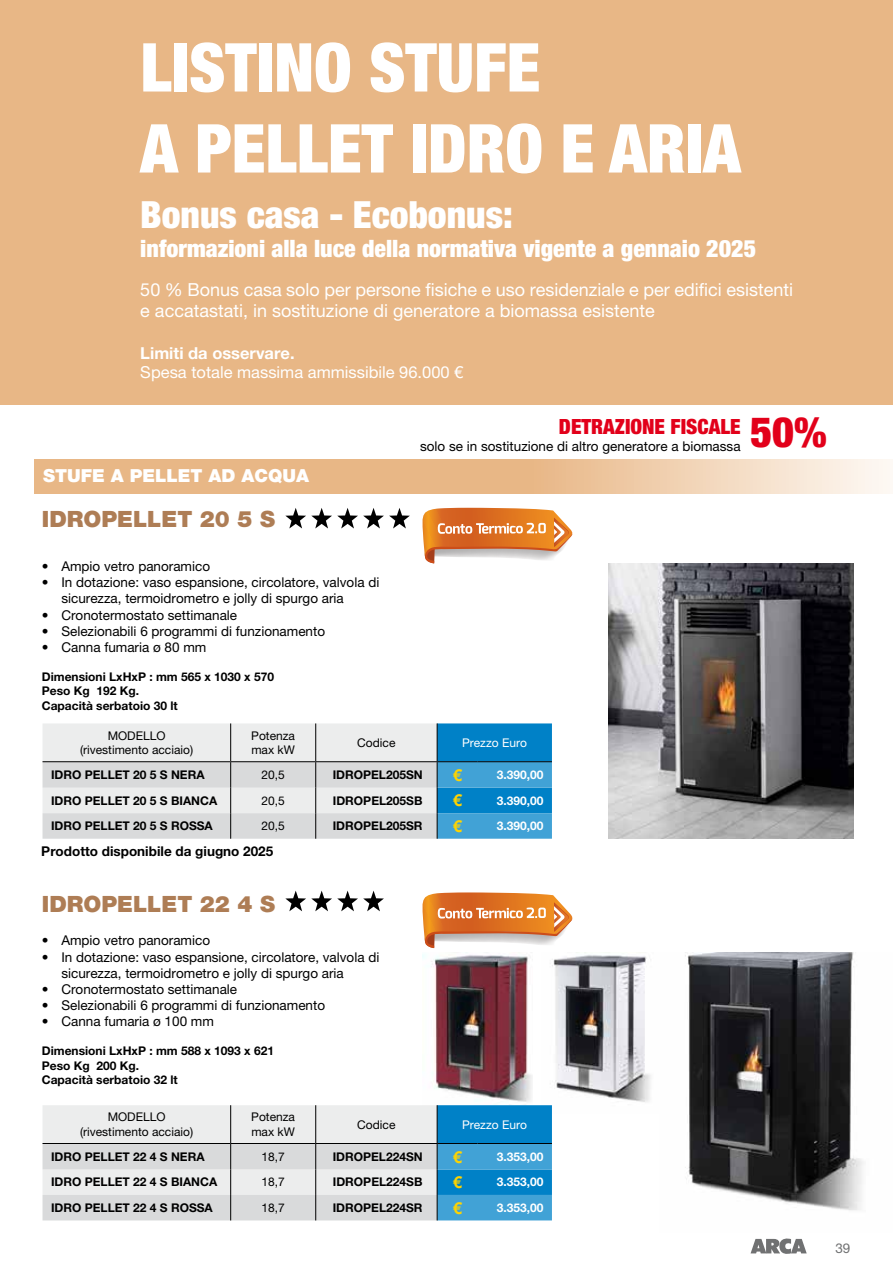
<style>
.page{position:relative;width:893px;height:1263px;background:#fff}
.page>*{position:absolute;margin:0;border:0;box-sizing:border-box;transform-origin:0 0}
.t1{font:900 condensed 67.5px/81px "Helvetica Neue LT Pro";color:#fff}
.t2{font:900 condensed 37.5px "Helvetica Neue LT Pro";color:#fff}
.t3{font:900 condensed 24px "Helvetica Neue LT Pro";color:#fff}
.t4{font:900 22.5px "Helvetica Neue LT Pro";color:#ae7d55}
.t5{font:900 condensed 21px "Helvetica Neue LT Pro";color:#e2001a}
.t6{font:18px/21.6px "Helvetica Neue LT Pro";color:#fff}
.t7{font:900 18px "Helvetica Neue LT Pro";color:#fff}
.t8{font:16.5px "Helvetica Neue LT Pro";color:#fff}
.t9{font:700 16.5px "Helvetica Neue LT Pro";color:#fff}
.t10{font:700 16.5px "Helvetica Neue LT Pro";color:#ffd400}
.t11{font:13.5px/16.2px "Helvetica Neue LT Pro";color:#000}
.t12{font:700 13.5px "Helvetica Neue LT Pro";color:#000}
.t13{font:13.5px "Helvetica Neue LT Pro";color:#707172}
.t14{font:700 12px/14.4px "Helvetica Neue LT Pro";color:#000}
.t15{font:12px/14.4px "Helvetica Neue LT Pro";color:#000;text-align:center}
.t16{font:700 12px "Helvetica Neue LT Pro";color:#fff}
.t17{font:12px "Helvetica Neue LT Pro";color:#fff}
.s1{font-size:42px}
</style>
<div class="page">
<svg style="left:34px;top:459px;width:856px;height:34px;background:#ecc49d"></svg>
<svg style="left:422px;top:892px;width:151px;height:56px"></svg>
<svg style="left:422px;top:508px;width:151px;height:55px"></svg>
<svg style="left:285px;top:890px;width:99px;height:21px"></svg>
<img style="left:685px;top:952px;width:179px;height:259px">
<img style="left:608px;top:563px;width:246px;height:276px">
<img style="left:552px;top:952px;width:99px;height:150px">
<img style="left:422px;top:952px;width:110px;height:150px">
<div style="left:0;top:0;width:893px;height:405px;background:#e8b786"></div>
<svg style="left:43px;top:723px;width:509px;height:116px;background:#b5d0de"></svg>
<hr style="left:43px;top:761px;width:188px;height:1px;background:#000">
<hr style="left:231px;top:761px;width:85px;height:1px;background:#000">
<hr style="left:316px;top:761px;width:121px;height:1px;background:#000">
<hr style="left:437px;top:761px;width:40px;height:1px;background:#000">
<hr style="left:477px;top:761px;width:75px;height:1px;background:#000">
<svg style="left:43px;top:1105px;width:509px;height:115px;background:#b5d0de"></svg>
<hr style="left:43px;top:1143px;width:188px;height:1px;background:#000">
<hr style="left:231px;top:1143px;width:85px;height:1px;background:#000">
<hr style="left:316px;top:1143px;width:121px;height:1px;background:#000">
<hr style="left:437px;top:1143px;width:40px;height:1px;background:#000">
<hr style="left:477px;top:1143px;width:75px;height:1px;background:#000">
<svg style="left:751px;top:1238px;width:56px;height:16px"></svg>
<svg style="left:285px;top:508px;width:125px;height:20px"></svg>
<h1 class="t1" style="left:140px;top:26px;width:602px">LISTINO STUFE<br>A PELLET IDRO E ARIA</h1>
<h2 class="t2" style="left:140px;top:192px;width:374px">Bonus casa - Ecobonus:</h2>
<h3 class="t3" style="left:140px;top:234px;width:617px">informazioni alla luce della normativa vigente a gennaio 2025</h3>
<h3 class="t6" style="left:140px;top:278px;width:654px">50 % Bonus casa solo per persone fisiche e uso residenziale e per edifici esistenti e accatastati, in sostituzione di generatore a biomassa esistente</h3>
<p class="t9" style="left:140px;top:343px;width:156px">Limiti da osservare.</p>
<p class="t8" style="left:140px;top:363px;width:325px">Spesa totale massima ammissibile 96.000 €</p>
<h3 class="t7" style="left:43px;top:464px;width:268px">STUFE A PELLET AD ACQUA</h3>
<h3 class="t4" style="left:42px;top:506px;width:235px">IDROPELLET 20 5 S</h3>
<p class="t11" style="left:42px;top:558px;width:170px">• Ampio vetro panoramico</p>
<p class="t11" style="left:61px;top:574px;width:320px;text-indent:-19px">• In dotazione: vaso espansione, circolatore, valvola di sicurezza, termoidrometro e jolly di spurgo aria</p>
<p class="t11" style="left:42px;top:607px;width:197px">• Cronotermostato settimanale</p>
<p class="t11" style="left:42px;top:623px;width:285px">• Selezionabili 6 programmi di funzionamento</p>
<p class="t11" style="left:42px;top:639px;width:166px">• Canna fumaria ø 80 mm</p>
<p class="t14" style="left:42px;top:669px;width:234px">Dimensioni LxHxP : mm 565 x 1030 x 570<br>Peso Kg 192 Kg.<br>Capacità serbatoio 30 lt</p>
<h3 class="t5" style="left:559px;top:413px;width:269px">DETRAZIONE FISCALE <span class="s1">50%</span></h3>
<p class="t11" style="left:420px;top:438px;width:322px">solo se in sostituzione di altro generatore a biomassa</p>
<p class="t15" style="left:80px;top:728px;width:115px">MODELLO (rivestimento acciaio)</p>
<p class="t15" style="left:251px;top:728px;width:45px;text-align:left">Potenza max kW</p>
<p class="t15" style="left:357px;top:735px;width:40px">Codice</p>
<p class="t17" style="left:462px;top:735px;width:66px">Prezzo Euro</p>
<p class="t14" style="left:51px;top:767px;width:155px">IDRO PELLET 20 5 S NERA</p>
<p class="t15" style="left:262px;top:767px;width:25px">20,5</p>
<p class="t14" style="left:333px;top:767px;width:92px">IDROPEL205SN</p>
<p class="t10" style="left:453px;top:765px;width:11px">€</p>
<p class="t16" style="left:497px;top:767px;width:48px">3.390,00</p>
<p class="t14" style="left:51px;top:793px;width:168px">IDRO PELLET 20 5 S BIANCA</p>
<p class="t15" style="left:262px;top:793px;width:25px">20,5</p>
<p class="t14" style="left:333px;top:793px;width:91px">IDROPEL205SB</p>
<p class="t10" style="left:453px;top:790px;width:11px">€</p>
<p class="t16" style="left:497px;top:793px;width:48px">3.390,00</p>
<p class="t14" style="left:51px;top:818px;width:163px">IDRO PELLET 20 5 S ROSSA</p>
<p class="t15" style="left:262px;top:819px;width:25px">20,5</p>
<p class="t14" style="left:333px;top:818px;width:91px">IDROPEL205SR</p>
<p class="t10" style="left:453px;top:816px;width:11px">€</p>
<p class="t16" style="left:497px;top:818px;width:48px">3.390,00</p>
<p class="t12" style="left:41px;top:843px;width:233px">Prodotto disponibile da giugno 2025</p>
<h3 class="t4" style="left:42px;top:890px;width:235px">IDROPELLET 22 4 S</h3>
<p class="t11" style="left:42px;top:932px;width:170px">• Ampio vetro panoramico</p>
<p class="t11" style="left:61px;top:948px;width:320px;text-indent:-19px">• In dotazione: vaso espansione, circolatore, valvola di sicurezza, termoidrometro e jolly di spurgo aria</p>
<p class="t11" style="left:42px;top:981px;width:197px">• Cronotermostato settimanale</p>
<p class="t11" style="left:42px;top:997px;width:285px">• Selezionabili 6 programmi di funzionamento</p>
<p class="t11" style="left:42px;top:1013px;width:174px">• Canna fumaria ø 100 mm</p>
<p class="t14" style="left:42px;top:1043px;width:234px">Dimensioni LxHxP : mm 588 x 1093 x 621<br>Peso Kg 200 Kg.<br>Capacità serbatoio 32 lt</p>
<p class="t15" style="left:80px;top:1110px;width:115px">MODELLO (rivestimento acciaio)</p>
<p class="t15" style="left:251px;top:1110px;width:45px;text-align:left">Potenza max kW</p>
<p class="t15" style="left:357px;top:1117px;width:40px">Codice</p>
<p class="t17" style="left:462px;top:1117px;width:66px">Prezzo Euro</p>
<p class="t14" style="left:51px;top:1149px;width:155px">IDRO PELLET 22 4 S NERA</p>
<p class="t15" style="left:262px;top:1149px;width:25px">18,7</p>
<p class="t14" style="left:333px;top:1149px;width:92px">IDROPEL224SN</p>
<p class="t10" style="left:453px;top:1146px;width:11px">€</p>
<p class="t16" style="left:497px;top:1149px;width:48px">3.353,00</p>
<p class="t14" style="left:51px;top:1175px;width:168px">IDRO PELLET 22 4 S BIANCA</p>
<p class="t15" style="left:262px;top:1175px;width:25px">18,7</p>
<p class="t14" style="left:333px;top:1175px;width:91px">IDROPEL224SB</p>
<p class="t10" style="left:453px;top:1172px;width:11px">€</p>
<p class="t16" style="left:497px;top:1175px;width:48px">3.353,00</p>
<p class="t14" style="left:51px;top:1200px;width:163px">IDRO PELLET 22 4 S ROSSA</p>
<p class="t15" style="left:262px;top:1200px;width:25px">18,7</p>
<p class="t14" style="left:333px;top:1200px;width:91px">IDROPEL224SR</p>
<p class="t10" style="left:453px;top:1197px;width:11px">€</p>
<p class="t16" style="left:497px;top:1200px;width:48px">3.353,00</p>
<p class="t13" style="left:835px;top:1240px;width:17px">39</p>
</div>
